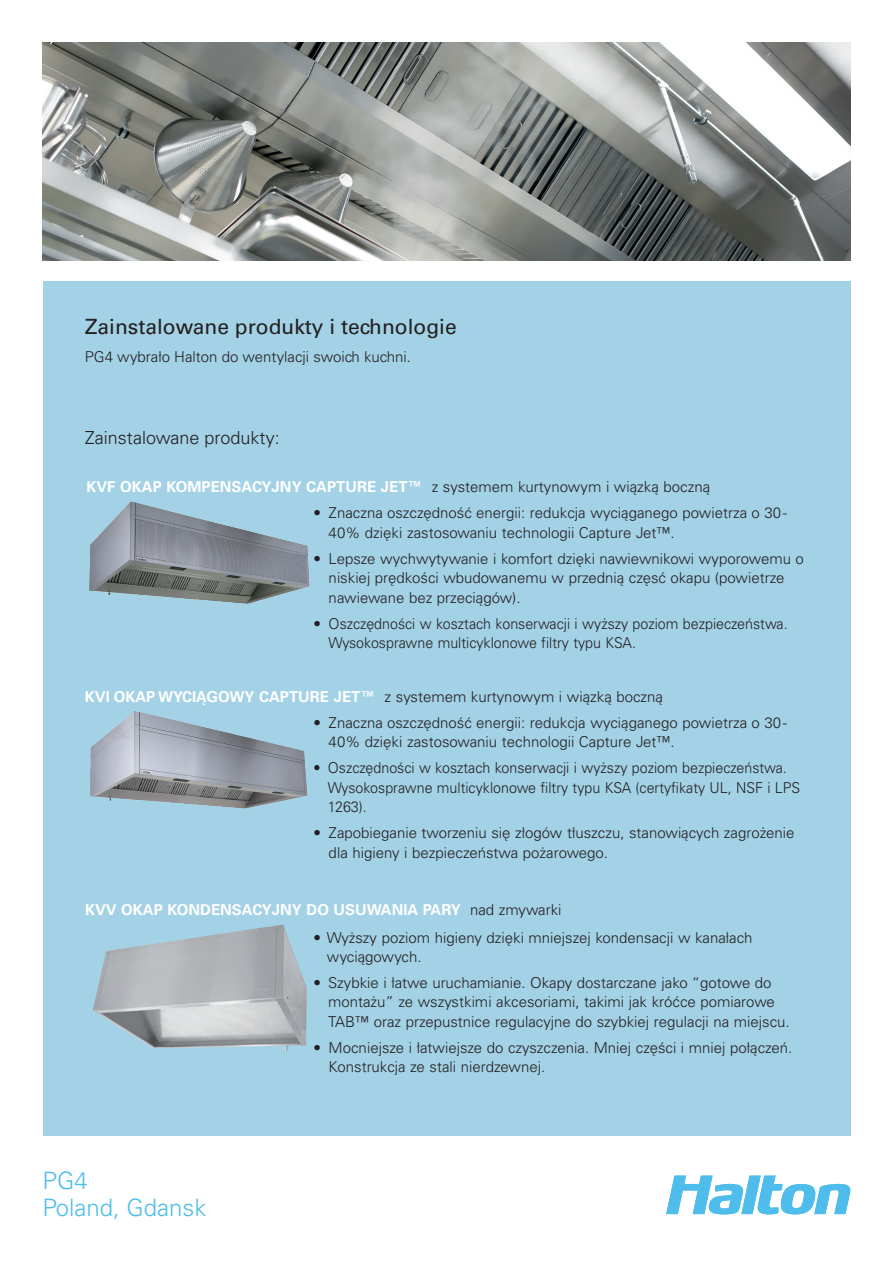
<style>
.page{position:relative;width:893px;height:1263px;background:#fff}
.page>*{position:absolute;margin:0;border:0;box-sizing:border-box;transform-origin:0 0}
.t1{font:300 24px/27px "Univers LT Std";color:#4fbdec}
.t2{font:21px "Univers LT Std";color:#231f20}
.t3{font:300 18px "Univers LT Std";color:#231f20}
.t4{font:300 15px/19.5px "Univers LTCYR 45";color:#231f20}
.t5{font:300 15px/19.5px "Univers LTCYR 45";color:#231f20;scale:.95 1}
.t6{font:700 15px "Univers LT Std";color:#fff}
.t7{font:300 15px "Univers LT Std";color:#231f20}
.s1{font-family:"Univers LT Std";font-weight:700;color:#fff}
.s2{font-family:"Univers LTCYR 65";font-weight:700;color:#fff}
.s3{font-weight:300;color:#231f20}
</style>
<div class="page">
<svg style="left:666px;top:1175px;width:184px;height:39px"></svg>
<div style="left:43px;top:281px;width:808px;height:855px;background:#a3d1e5"></div>
<img style="left:43px;top:43px;width:807px;height:217px">
<img style="left:90px;top:711px;width:218px;height:98px">
<img style="left:93px;top:924px;width:214px;height:127px">
<img style="left:89px;top:501px;width:221px;height:103px">
<h2 class="t2" style="left:85px;top:314px;width:373px">Zainstalowane produkty i technologie</h2>
<p class="t7" style="left:85px;top:348px;width:328px">PG4 wybrało Halton do wentylacji swoich kuchni.</p>
<p class="t3" style="left:85px;top:427px;width:197px">Zainstalowane produkty:</p>
<p class="t4" style="left:86px;top:477px;width:625px"><span class="s1">KVF OKAP KOMPENSACYJNY CAPTURE JET™</span> z systemem kurtynowym i wiązką boczną</p>
<p class="t4" style="left:329px;top:503px;width:460px;text-indent:-15px">• Znaczna oszczędność energii: redukcja wyciąganego powietrza o 30 -<br>40% dzięki zastosowaniu technologii Capture Jet™.</p>
<p class="t4" style="left:329px;top:548px;width:477px;text-indent:-15px">• Lepsze wychwytywanie i komfort dzięki nawiewnikowi wyporowemu o niskiej prędkości wbudowanemu w przednią częsć okapu (powietrze nawiewane bez przeciągów).</p>
<p class="t4" style="left:329px;top:613px;width:460px;text-indent:-15px">• Oszczędności w kosztach konserwacji i wyższy poziom bezpieczeństwa.<br>Wysokosprawne multicyklonowe filtry typu KSA.</p>
<p class="t4" style="left:85px;top:687px;width:580px"><span class="s2">KVI OKAP WYCIĄGOWY CAPTURE JET™</span> z systemem kurtynowym i wiązką boczną</p>
<p class="t4" style="left:329px;top:712px;width:460px;text-indent:-15px">• Znaczna oszczędność energii: redukcja wyciąganego powietrza o 30 -<br>40% dzięki zastosowaniu technologii Capture Jet™.</p>
<p class="t5" style="left:328px;top:758px;width:499px;text-indent:-14px">• Oszczędności w kosztach konserwacji i wyższy poziom bezpieczeństwa.<br>Wysokosprawne multicyklonowe filtry typu KSA (certyfikaty UL, NSF i LPS<br>1263).</p>
<p class="t4" style="left:329px;top:823px;width:467px;text-indent:-15px">• Zapobieganie tworzeniu się złogów tłuszczu, stanowiących zagrożenie dla higieny i bezpieczeństwa pożarowego.</p>
<p class="t6" style="left:85px;top:901px;width:478px">KVV OKAP KONDENSACYJNY DO USUWANIA PARY <span class="s3">nad zmywarki</span></p>
<h1 class="t1" style="left:43px;top:1167px;width:166px">PG4<br>Poland, Gdansk</h1>
<p class="t4" style="left:327px;top:927px;width:427px;text-indent:-13px">• Wyższy poziom higieny dzięki mniejszej kondensacji w kanałach wyciągowych.</p>
<p class="t4" style="left:328px;top:972px;width:463px;text-indent:-14px">• Szybkie i łatwe uruchamianie. Okapy dostarczane jako “gotowe do montażu” ze wszystkimi akcesoriami, takimi jak króćce pomiarowe<br>TAB™ oraz przepustnice regulacyjne do szybkiej regulacji na miejscu.</p>
<p class="t4" style="left:329px;top:1037px;width:465px;text-indent:-15px">• Mocniejsze i łatwiejsze do czyszczenia. Mniej części i mniej połączeń.<br>Konstrukcja ze stali nierdzewnej.</p>
</div>
